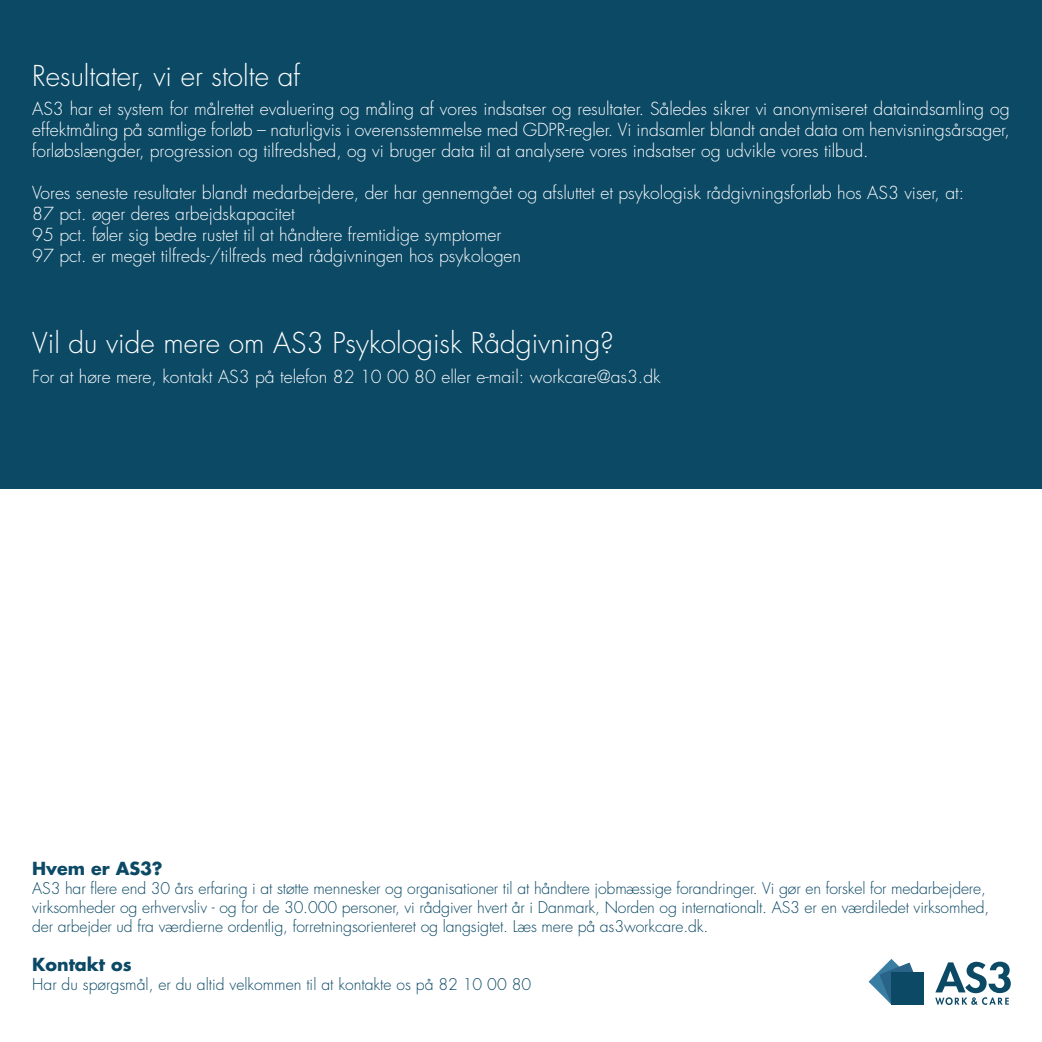
<style>
.page{position:relative;width:1042px;height:1042px;background:#fff}
.page>*{position:absolute;margin:0;border:0;box-sizing:border-box;transform-origin:0 0}
.t1{font:300 28px "Futura Std";color:#fff}
.t2{font:300 17.5px/21px "Futura Std";color:#fff;text-align:justify}
.Overskrift_til_broch{font:700 17.5px "Futura Std";color:#0b4965}
.Brødtekst_-_brochure{font:700 17.5px "Futura Std";color:#0b4965}
.Brødtekst_-_brochure-2{font:300 15.75px/19.2px "Futura Std";letter-spacing:-.01em;color:#0b4965}
</style>
<div class="page">
<div style="left:0;top:0;width:1042px;height:489px;background:#0b4965"></div>
<svg style="left:868px;top:959px;width:46px;height:45px"></svg>
<div style="left:891px;top:972px;width:33px;height:32px;background:#0b4965"></div>
<svg style="left:935px;top:961px;width:76px;height:44px"></svg>
<p class="t1" style="left:32px;top:58px;width:269px">Resultater, vi er stolte af</p>
<p class="t2" style="left:32px;top:99px;width:979px">AS3 har et system for målrettet evaluering og måling af vores indsatser og resultater. Således sikrer vi anonymiseret dataindsamling og effektmåling på samtlige forløb – naturligvis i overensstemmelse med GDPR-regler. Vi indsamler blandt andet data om henvisningsårsager, forløbslængder, progression og tilfredshed, og vi bruger data til at analysere vores indsatser og udvikle vores tilbud.</p>
<p class="t2" style="left:32px;top:183px;width:933px">Vores seneste resultater blandt medarbejdere, der har gennemgået og afsluttet et psykologisk rådgivningsforløb hos AS3 viser, at:</p>
<p class="t2" style="left:32px;top:204px;width:264px">87 pct. øger deres arbejdskapacitet</p>
<p class="t2" style="left:32px;top:225px;width:470px">95 pct. føler sig bedre rustet til at håndtere fremtidige symptomer</p>
<p class="t2" style="left:32px;top:246px;width:490px">97 pct. er meget tilfreds-/tilfreds med rådgivningen hos psykologen</p>
<p class="t1" style="left:32px;top:326px;width:583px">Vil du vide mere om AS3 Psykologisk Rådgivning?</p>
<p class="t2" style="left:32px;top:367px;width:630px">For at høre mere, kontakt AS3 på telefon 82 10 00 80 eller e-mail: workcare@as3.dk</p>
<p class="Overskrift_til_broch" style="left:32px;top:856px;width:132px">Hvem er AS3?</p>
<p class="Brødtekst_-_brochure-2" style="left:32px;top:879px;width:958px">AS3 har flere end 30 års erfaring i at støtte mennesker og organisationer til at håndtere jobmæssige forandringer. Vi gør en forskel for medarbejdere, virksomheder og erhvervsliv - og for de 30.000 personer, vi rådgiver hvert år i Danmark, Norden og internationalt. AS3 er en værdiledet virksomhed, der arbejder ud fra værdierne ordentlig, forretningsorienteret og langsigtet. Læs mere på as3workcare.dk.</p>
<p class="Brødtekst_-_brochure" style="left:32px;top:953px;width:101px">Kontakt os</p>
<p class="Brødtekst_-_brochure-2" style="left:32px;top:975px;width:500px">Har du spørgsmål, er du altid velkommen til at kontakte os på 82 10 00 80</p>
</div>
